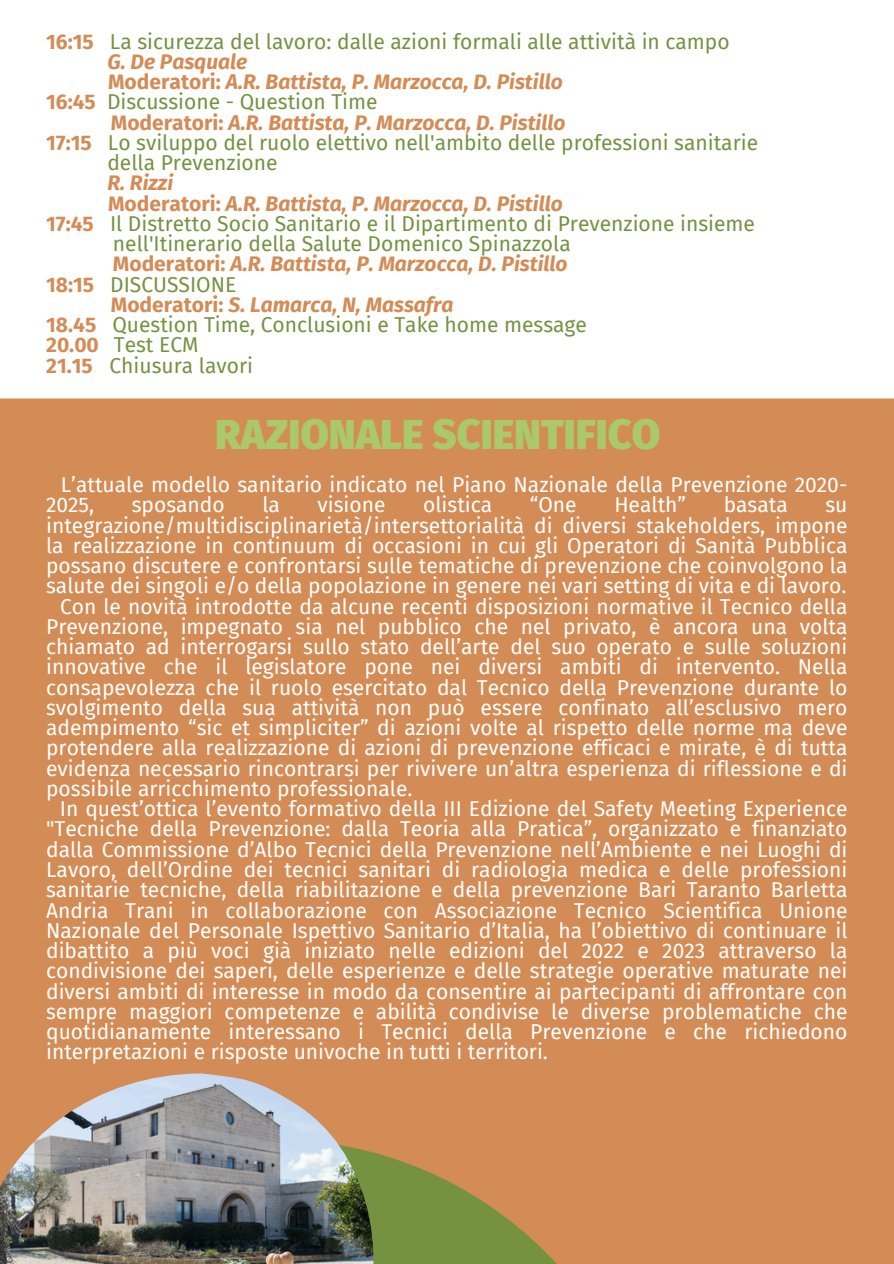
<style>
.page{position:relative;width:894px;height:1264px;background:#fff}
.page>*{position:absolute;margin:0;border:0;box-sizing:border-box;transform-origin:0 0}
.t1{font:900 41.1px "Fira Sans";color:#a9c96c}
.t2{font:21px/20.2px "Fira Sans";color:#fff;text-align:justify}
.t3{font:21px "Fira Sans";color:#759240}
.t4{font:italic 700 21px "Fira Sans";color:#d48c56}
.s1{font-weight:700;color:#d48c56}
.s2{font-style:normal}
</style>
<div class="page">
<div style="left:0;top:398px;width:893px;height:865px;background:#d48c56"></div>
<svg style="left:374px;top:1152px;width:182px;height:111px;fill:#759240"></svg>
<img style="left:0;top:1073px;width:374px;height:190px">
<p class="t3" style="left:46px;top:29px;width:684px"><span class="s1">16:15</span> La sicurezza del lavoro: dalle azioni formali alle attività in campo</p>
<p class="t4" style="left:107px;top:49px;width:141px">G. De Pasquale</p>
<p class="t4" style="left:108px;top:69px;width:456px"><span class="s2">Moderatori:</span> A.R. Battista, P. Marzocca, D. Pistillo</p>
<p class="t3" style="left:46px;top:90px;width:333px"><span class="s1">16:45</span> Discussione - Question Time</p>
<p class="t4" style="left:111px;top:110px;width:456px"><span class="s2">Moderatori:</span> A.R. Battista, P. Marzocca, D. Pistillo</p>
<p class="t3" style="left:46px;top:130px;width:713px"><span class="s1">17:15</span> Lo sviluppo del ruolo elettivo nell'ambito delle professioni sanitarie</p>
<p class="t3" style="left:107px;top:150px;width:172px">della Prevenzione</p>
<p class="t4" style="left:107px;top:171px;width:67px">R. Rizzi</p>
<p class="t4" style="left:108px;top:191px;width:456px"><span class="s2">Moderatori:</span> A.R. Battista, P. Marzocca, D. Pistillo</p>
<p class="t3" style="left:46px;top:211px;width:710px"><span class="s1">17:45</span> Il Distretto Socio Sanitario e il Dipartimento di Prevenzione insieme</p>
<p class="t3" style="left:113px;top:231px;width:459px">nell'Itinerario della Salute Domenico Spinazzola</p>
<p class="t4" style="left:113px;top:252px;width:456px"><span class="s2">Moderatori:</span> A.R. Battista, P. Marzocca, D. Pistillo</p>
<p class="t3" style="left:46px;top:272px;width:192px"><span class="s1">18:15</span> DISCUSSIONE</p>
<p class="t4" style="left:111px;top:292px;width:344px"><span class="s2">Moderatori:</span> S. Lamarca, N, Massafra</p>
<p class="t3" style="left:46px;top:312px;width:542px"><span class="s1">18.45</span> Question Time, Conclusioni e Take home message</p>
<p class="t3" style="left:46px;top:333px;width:154px"><span class="s1">20.00</span> Test ECM</p>
<h1 class="t3" style="left:46px;top:353px;width:208px"><span class="s1">21.15</span> Chiusura lavori</h1>
<p class="t1" style="left:215px;top:411px;width:447px">RAZIONALE SCIENTIFICO</p>
<p class="t2" style="left:46px;top:475px;width:802px;text-indent:15px">L’attuale modello sanitario indicato nel Piano Nazionale della Prevenzione 2020-<br>2025,</p>
<p class="t2" style="left:132px;top:495px;width:94px">sposando</p>
<p class="t2" style="left:262px;top:495px;width:19px">la</p>
<p class="t2" style="left:317px;top:495px;width:69px">visione</p>
<p class="t2" style="left:423px;top:495px;width:71px">olistica</p>
<p class="t2" style="left:529px;top:495px;width:48px">“One</p>
<p class="t2" style="left:614px;top:495px;width:73px">Health”</p>
<p class="t2" style="left:723px;top:495px;width:66px">basata</p>
<p class="t2" style="left:46px;top:495px;width:802px;text-indent:779px">su integrazione/multidisciplinarietà/intersettorialità di diversi stakeholders, impone la realizzazione in continuum di occasioni in cui gli Operatori di Sanità Pubblica possano discutere e confrontarsi sulle tematiche di prevenzione che coinvolgono la salute dei singoli e/o della popolazione in genere nei vari setting di vita e di lavoro.</p>
<p class="t2" style="left:46px;top:596px;width:802px;text-indent:14px">Con le novità introdotte da alcune recenti disposizioni normative il Tecnico della Prevenzione, impegnato sia nel pubblico che nel privato, è ancora una volta chiamato ad interrogarsi sullo stato dell’arte del suo operato e sulle soluzioni innovative che il legislatore pone nei diversi ambiti di intervento. Nella consapevolezza che il ruolo esercitato dal Tecnico della Prevenzione durante lo svolgimento della sua attività non può essere confinato all’esclusivo mero adempimento “sic et simpliciter” di azioni volte al rispetto delle norme ma deve protendere alla realizzazione di azioni di prevenzione efficaci e mirate, è di tutta evidenza necessario rincontrarsi per rivivere un’altra esperienza di riflessione e di possibile arricchimento professionale.</p>
<p class="t2" style="left:46px;top:799px;width:802px;text-indent:14px">In quest’ottica l’evento formativo della III Edizione del Safety Meeting Experience "Tecniche della Prevenzione: dalla Teoria alla Pratica”, organizzato e finanziato dalla Commissione d’Albo Tecnici della Prevenzione nell’Ambiente e nei Luoghi di Lavoro, dell’Ordine dei tecnici sanitari di radiologia medica e delle professioni sanitarie tecniche, della riabilitazione e della prevenzione Bari Taranto Barletta Andria Trani in collaborazione con Associazione Tecnico Scientifica Unione Nazionale del Personale Ispettivo Sanitario d’Italia, ha l’obiettivo di continuare il dibattito a più voci già iniziato nelle edizioni del 2022 e 2023 attraverso la condivisione dei saperi, delle esperienze e delle strategie operative maturate nei diversi ambiti di interesse in modo da consentire ai partecipanti di affrontare con sempre maggiori competenze e abilità condivise le diverse problematiche che quotidianamente interessano i Tecnici della Prevenzione e che richiedono interpretazioni e risposte univoche in tutti i territori.</p>
</div>
